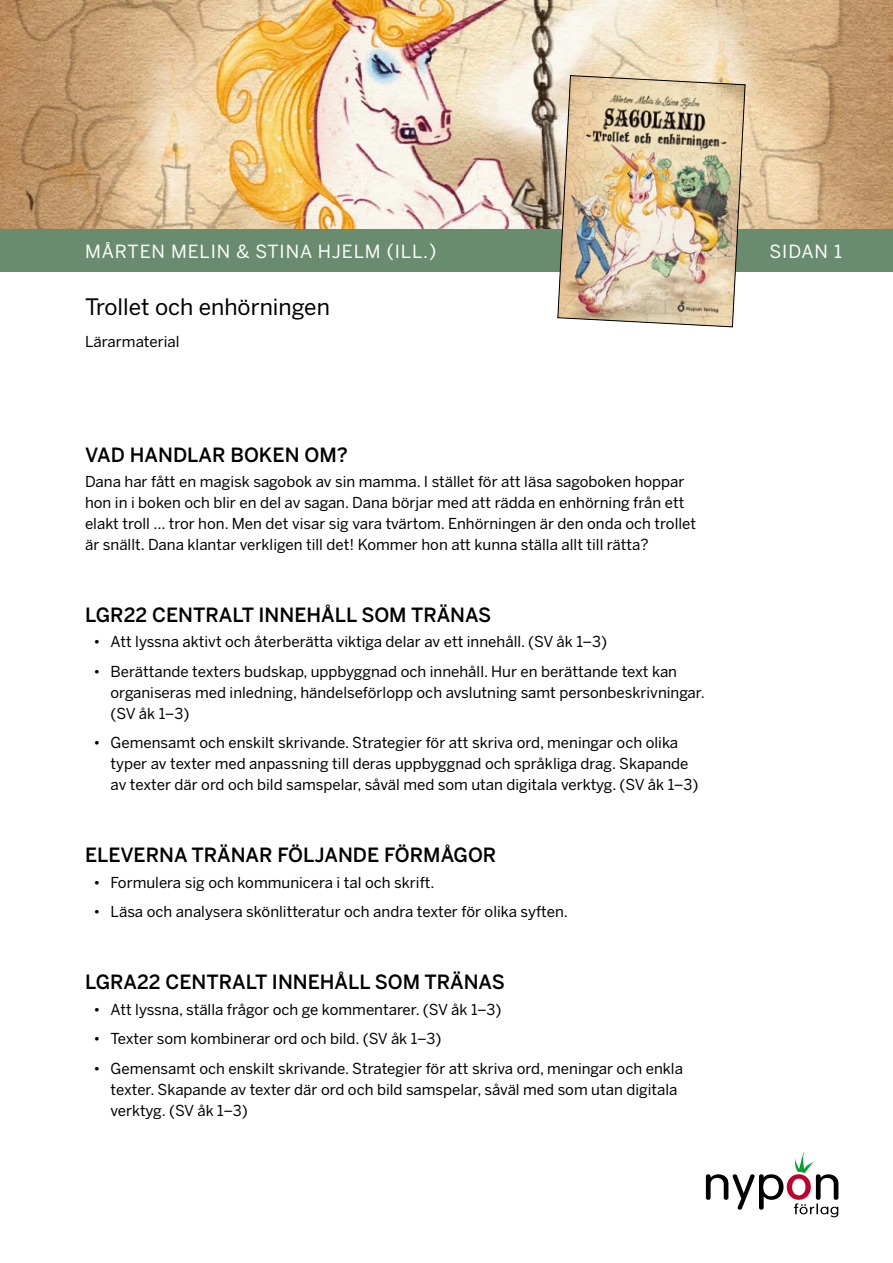
<style>
.page{position:relative;width:893px;height:1263px;background:#fff}
.page>*{position:absolute;margin:0;border:0;box-sizing:border-box;transform-origin:0 0}
.t1{font:22.5px "Benton Sans";color:#000}
.t2{font:500 19.5px "Benton Sans";color:#000}
.t3{font:18px "Benton Sans";letter-spacing:.05em;color:#fff}
.t4{font:15px/21px "Benton Sans";color:#000}
</style>
<div class="page">
<img style="left:0;top:0;width:893px;height:230px">
<div style="left:0;top:230px;width:893px;height:42px;background:#698c6e"></div>
<img style="left:557px;top:75px;width:189px;height:253px">
<svg style="left:706px;top:1152px;width:132px;height:65px"></svg>
<p class="t3" style="left:85px;top:241px;width:353px">MÅRTEN MELIN &amp; STINA HJELM (ILL.)</p>
<h1 class="t1" style="left:85px;top:294px;width:246px">Trollet och enhörningen</h1>
<p class="t4" style="left:85px;top:331px;width:96px">Lärarmaterial</p>
<h2 class="t2" style="left:85px;top:443px;width:264px">VAD HANDLAR BOKEN OM?</h2>
<p class="t4" style="left:85px;top:471px;width:613px">Dana har fått en magisk sagobok av sin mamma. I stället för att läsa sagoboken hoppar hon in i boken och blir en del av sagan. Dana börjar med att rädda en enhörning från ett elakt troll … tror hon. Men det visar sig vara tvärtom. Enhörningen är den onda och trollet är snällt. Dana klantar verkligen till det! Kommer hon att kunna ställa allt till rätta?</p>
<h2 class="t2" style="left:85px;top:603px;width:408px">LGR22 CENTRALT INNEHÅLL SOM TRÄNAS</h2>
<p class="t4" style="left:94px;top:631px;width:515px">• Att lyssna aktivt och återberätta viktiga delar av ett innehåll. (SV åk 1–3)</p>
<p class="t4" style="left:111px;top:661px;width:596px;text-indent:-17px">• Berättande texters budskap, uppbyggnad och innehåll. Hur en berättande text kan organiseras med inledning, händelseförlopp och avslutning samt personbeskrivningar. (SV åk 1–3)</p>
<p class="t4" style="left:111px;top:732px;width:589px;text-indent:-17px">• Gemensamt och enskilt skrivande. Strategier för att skriva ord, meningar och olika typer av texter med anpassning till deras uppbyggnad och språkliga drag. Skapande av texter där ord och bild samspelar, såväl med som utan digitala verktyg. (SV åk 1–3)</p>
<h2 class="t2" style="left:85px;top:843px;width:413px">ELEVERNA TRÄNAR FÖLJANDE FÖRMÅGOR</h2>
<p class="t4" style="left:94px;top:872px;width:343px">• Formulera sig och kommunicera i tal och skrift.</p>
<p class="t4" style="left:94px;top:901px;width:476px">• Läsa och analysera skönlitteratur och andra texter för olika syften.</p>
<h2 class="t2" style="left:85px;top:970px;width:421px">LGRA22 CENTRALT INNEHÅLL SOM TRÄNAS</h2>
<p class="t4" style="left:94px;top:999px;width:410px">• Att lyssna, ställa frågor och ge kommentarer. (SV åk 1–3)</p>
<p class="t4" style="left:94px;top:1028px;width:349px">• Texter som kombinerar ord och bild. (SV åk 1–3)</p>
<p class="t4" style="left:111px;top:1058px;width:574px;text-indent:-17px">• Gemensamt och enskilt skrivande. Strategier för att skriva ord, meningar och enkla texter. Skapande av texter där ord och bild samspelar, såväl med som utan digitala verktyg. (SV åk 1–3)</p>
<p class="t3" style="left:769px;top:241px;width:74px">SIDAN 1</p>
</div>
